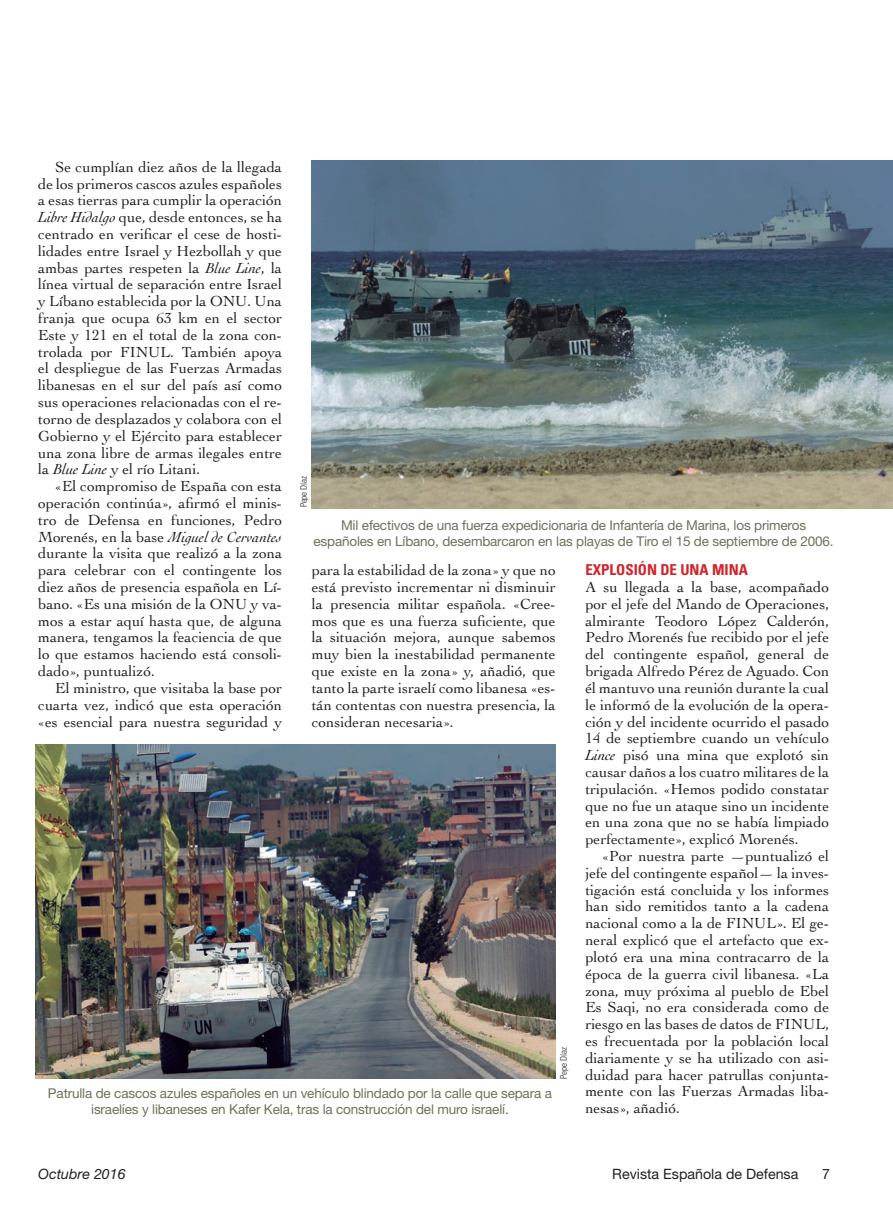
<style>
.page{position:relative;width:893px;height:1217px;background:#fff}
.page>*{position:absolute;margin:0;border:0;box-sizing:border-box;transform-origin:0 0}
.t1{font:15.3px/16.8px "Cochin";color:#231f20;text-align:justify}
.t2{font:700 condensed 15px "Univers";color:#d1232a}
.t3{font:14.25px "Helvetica Neue";color:#231f20}
.t4{font:italic 14.25px "Helvetica Neue";color:#231f20}
.t5{font:13.5px/15.8px "Helvetica Neue";letter-spacing:-.01em;color:#6f705a;text-align:center}
.t6{font:300 condensed 9px "Univers";letter-spacing:-.005em;color:#231f20}
.s1{font-style:italic}
</style>
<div class="page">
<img style="left:312px;top:161px;width:581px;height:347px">
<img style="left:35px;top:744px;width:521px;height:334px">
<p class="t1" style="left:38px;top:158px;width:245px;text-indent:17px">Se cumplían diez años de la llegada de los primeros cascos azules españoles a esas tierras para cumplir la operación <span class="s1">Libre Hidalgo</span> que, desde entonces, se ha centrado en verificar el cese de hosti&shy;lidades entre Israel y Hezbollah y que ambas partes respeten la <span class="s1">Blue Line</span>, la línea virtual de separación entre Israel y Líbano establecida por la ONU. Una franja que ocupa 63 km en el sector Este y 121 en el total de la zona con&shy;trolada por FINUL. También apoya el despliegue de las Fuerzas Armadas libanesas en el sur del país así como sus operaciones relacionadas con el re&shy;torno de desplazados y colabora con el Gobierno y el Ejército para establecer una zona libre de armas ilegales entre la <span class="s1">Blue Line</span> y el río Litani.</p>
<p class="t1" style="left:38px;top:477px;width:245px;text-indent:17px">«El compromiso de España con esta operación continúa», afirmó el minis&shy;tro de Defensa en funciones, Pedro Morenés, en la base <span class="s1">Miguel de Cervantes </span>durante la visita que realizó a la zona para celebrar con el contingente los diez años de presencia española en Lí&shy;bano. «Es una misión de la ONU y va&shy;mos a estar aquí hasta que, de alguna manera, tengamos la feaciencia de que lo que estamos haciendo está consoli&shy;dado», puntualizó.</p>
<p class="t1" style="left:38px;top:678px;width:245px;text-indent:17px">El ministro, que visitaba la base por cuarta vez, indicó que esta operación «es esencial para nuestra seguridad y</p>
<p class="t6" style="left:298px;top:507px;width:33px;rotate:-90deg">Pepe Díaz</p>
<p class="t5" style="left:313px;top:517px;width:522px">Mil efectivos de una fuerza expedicionaria de Infantería de Marina, los primeros españoles en Líbano, desembarcaron en las playas de Tiro el 15 de septiembre de 2006.</p>
<p class="t1" style="left:312px;top:561px;width:245px">para la estabilidad de la zona» y que no está previsto incrementar ni disminuir la presencia militar española. «Cree&shy;mos que es una fuerza suficiente, que la situación mejora, aunque sabemos muy bien la inestabilidad permanente que existe en la zona» y, añadió, que tanto la parte israelí como libanesa «es&shy;tán contentas con nuestra presencia, la consideran necesaria».</p>
<p class="t2" style="left:585px;top:560px;width:164px">EXPLOSIÓN DE UNA MINA</p>
<p class="t1" style="left:585px;top:578px;width:245px">A su llegada a la base, acompañado por el jefe del Mando de Operaciones, almirante Teodoro López Calderón, Pedro Morenés fue recibido por el jefe del contingente español, general de brigada Alfredo Pérez de Aguado. Con él mantuvo una reunión durante la cual le informó de la evolución de la opera&shy;ción y del incidente ocurrido el pasado 14 de septiembre cuando un vehículo <span class="s1">Lince</span> pisó una mina que explotó sin causar daños a los cuatro militares de la tripulación. «Hemos podido constatar que no fue un ataque sino un incidente en una zona que no se había limpiado perfectamente», explicó Morenés.</p>
<p class="t1" style="left:585px;top:846px;width:245px;text-indent:17px">«Por nuestra parte —puntualizó el jefe del contingente español— la inves&shy;tigación está concluida y los informes han sido remitidos tanto a la cadena nacional como a la de FINUL». El ge&shy;neral explicó que el artefacto que ex&shy;plotó era una mina contracarro de la época de la guerra civil libanesa. «La zona, muy próxima al pueblo de Ebel Es Saqi, no era considerada como de riesgo en las bases de datos de FINUL, es frecuentada por la población local diariamente y se ha utilizado con asi&shy;duidad para hacer patrullas conjunta&shy;mente con las Fuerzas Armadas liba&shy;nesas», añadió.</p>
<p class="t6" style="left:558px;top:1078px;width:33px;rotate:-90deg">Pepe Díaz</p>
<p class="t5" style="left:48px;top:1084px;width:505px">Patrulla de cascos azules españoles en un vehículo blindado por la calle que separa a israelíes y libaneses en Kafer Kela, tras la construcción del muro israelí.</p>
<p class="t4" style="left:38px;top:1164px;width:89px">Octubre 2016</p>
<p class="t3" style="left:612px;top:1164px;width:188px">Revista Española de Defensa</p>
<p class="t3" style="left:822px;top:1164px;width:9px">7</p>
</div>
